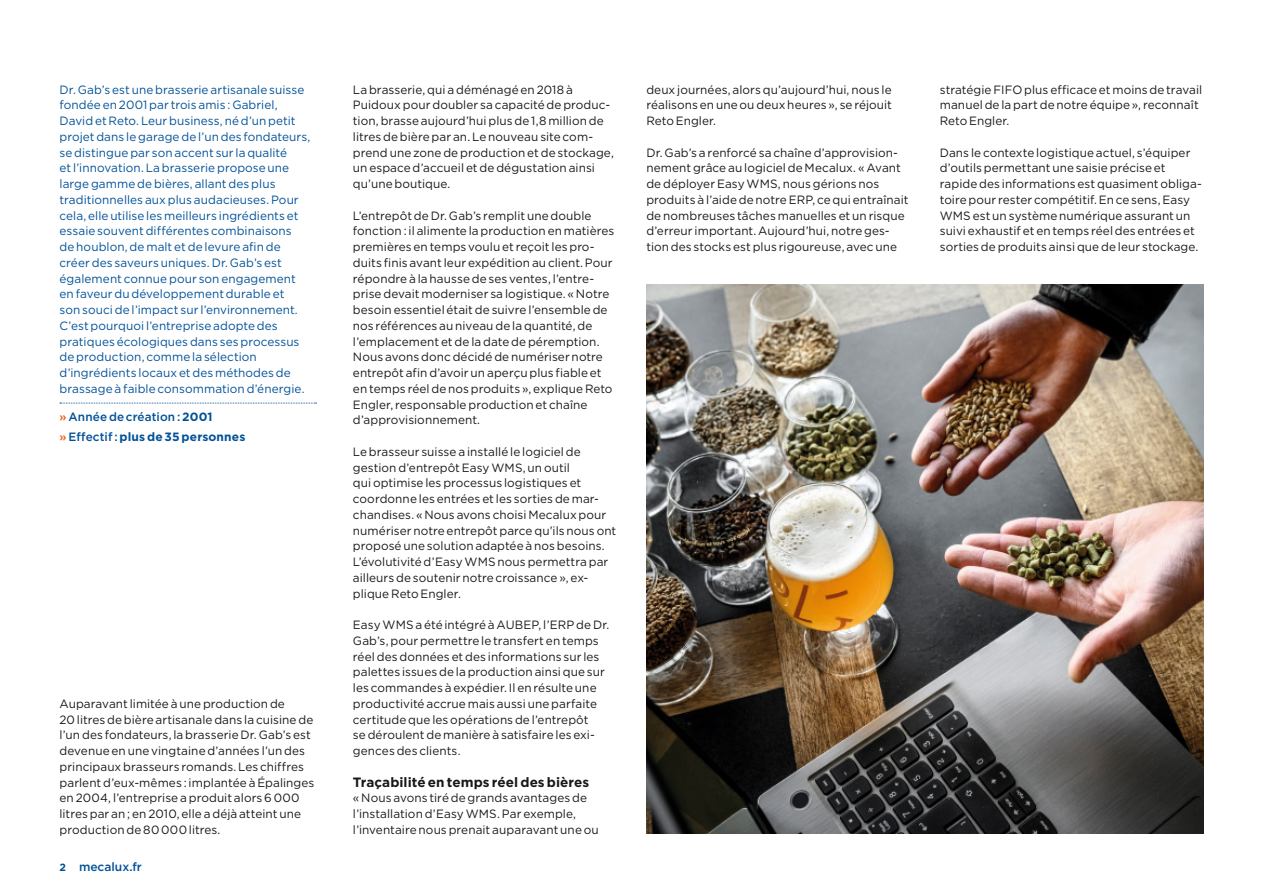
<style>
.page{position:relative;width:1263px;height:893px;background:#fff}
.page>*{position:absolute;margin:0;border:0;box-sizing:border-box;transform-origin:0 0}
.t1{font:700 13.5px "Gotham";letter-spacing:.005em;color:#1a171c}
.t2{font:12px/15.8px "Gotham";letter-spacing:.005em;color:#1a171c}
.t3{font:12px/15.8px "Gotham";letter-spacing:.005em;color:#005198}
.t4{font:500 12px/20.1px "Gotham";letter-spacing:.005em;color:#005198}
.s1{color:#e95e0f}
.s2{font-weight:700}
.s3{font-weight:700;font-size:10.5px}
</style>
<div class="page">
<svg style="left:60px;top:403px;width:257px;height:1px"></svg>
<img style="left:646px;top:284px;width:557px;height:550px">
<p class="t3" style="left:60px;top:81px;width:252px">Dr. Gab’s est une brasserie artisanale suisse fondée en 2001 par trois amis : Gabriel, David et Reto. Leur business, né d’un petit projet dans le garage de l’un des fondateurs, se distingue par son accent sur la qualité<br>et l’innovation. La brasserie propose une large gamme de bières, allant des plus traditionnelles aux plus audacieuses. Pour cela, elle utilise les meilleurs ingrédients et essaie souvent différentes combinaisons<br>de houblon, de malt et de levure afin de créer des saveurs uniques. Dr. Gab’s est également connue pour son engagement en faveur du développement durable et<br>son souci de l’impact sur l’environnement.<br>C’est pourquoi l’entreprise adopte des pratiques écologiques dans ses processus de production, comme la sélection d’ingrédients locaux et des méthodes de brassage à faible consommation d’énergie.</p>
<p class="t4" style="left:60px;top:407px;width:187px"><span class="s1">»</span> Année de création : <span class="s2">2001<br></span><span class="s1">»</span> Effectif : <span class="s2">plus de 35 personnes</span></p>
<p class="t2" style="left:60px;top:695px;width:256px">Auparavant limitée à une production de<br>20 litres de bière artisanale dans la cuisine de l’un des fondateurs, la brasserie Dr. Gab’s est devenue en une vingtaine d’années l’un des principaux brasseurs romands. Les chiffres parlent d’eux-mêmes : implantée à Épalinges en 2004, l’entreprise a produit alors 6 000 litres par an ; en 2010, elle a déjà atteint une production de 80 000 litres.</p>
<p class="t4" style="left:60px;top:856px;width:84px"><span class="s3">2</span> mecalux.fr</p>
<p class="t2" style="left:353px;top:81px;width:262px">La brasserie, qui a déménagé en 2018 à Puidoux pour doubler sa capacité de produc&shy;tion, brasse aujourd’hui plus de 1,8 million de litres de bière par an. Le nouveau site com&shy;prend une zone de production et de stockage, un espace d’accueil et de dégustation ainsi qu’une boutique.</p>
<p class="t2" style="left:353px;top:207px;width:263px">L’entrepôt de Dr. Gab’s remplit une double fonction : il alimente la production en matières premières en temps voulu et reçoit les pro&shy;duits finis avant leur expédition au client. Pour répondre à la hausse de ses ventes, l’entre&shy;prise devait moderniser sa logistique. « Notre besoin essentiel était de suivre l’ensemble de nos références au niveau de la quantité, de l’emplacement et de la date de péremption.<br>Nous avons donc décidé de numériser notre entrepôt afin d’avoir un aperçu plus fiable et en temps réel de nos produits », explique Reto Engler, responsable production et chaîne d’approvisionnement.</p>
<p class="t2" style="left:353px;top:443px;width:265px">Le brasseur suisse a installé le logiciel de gestion d’entrepôt Easy WMS, un outil<br>qui optimise les processus logistiques et coordonne les entrées et les sorties de mar&shy;chandises. « Nous avons choisi Mecalux pour numériser notre entrepôt parce qu’ils nous ont proposé une solution adaptée à nos besoins.<br>L’évolutivité d’Easy WMS nous permettra par ailleurs de soutenir notre croissance », ex&shy;plique Reto Engler.</p>
<p class="t2" style="left:353px;top:617px;width:258px">Easy WMS a été intégré à AUBEP, l’ERP de Dr.<br>Gab’s, pour permettre le transfert en temps réel des données et des informations sur les palettes issues de la production ainsi que sur les commandes à expédier. Il en résulte une productivité accrue mais aussi une parfaite certitude que les opérations de l’entrepôt<br>se déroulent de manière à satisfaire les exi&shy;gences des clients.</p>
<p class="t1" style="left:353px;top:773px;width:238px">Traçabilité en temps réel des bières</p>
<p class="t2" style="left:353px;top:790px;width:247px">« Nous avons tiré de grands avantages de l’installation d’Easy WMS. Par exemple, l’inventaire nous prenait auparavant une ou</p>
<p class="t2" style="left:646px;top:81px;width:247px;text-align:justify">deux journées, alors qu’aujourd’hui, nous le réalisons en une ou deux heures », se réjouit Reto Engler.</p>
<p class="t2" style="left:646px;top:144px;width:264px">Dr. Gab’s a renforcé sa chaîne d’approvision&shy;nement grâce au logiciel de Mecalux. « Avant de déployer Easy WMS, nous gérions nos produits à l’aide de notre ERP, ce qui entraînait de nombreuses tâches manuelles et un risque d’erreur important. Aujourd’hui, notre ges&shy;tion des stocks est plus rigoureuse, avec une</p>
<p class="t2" style="left:940px;top:81px;width:264px">stratégie FIFO plus efficace et moins de travail manuel de la part de notre équipe », reconnaît<br>Reto Engler.</p>
<p class="t2" style="left:940px;top:144px;width:264px">Dans le contexte logistique actuel, s’équiper d’outils permettant une saisie précise et rapide des informations est quasiment obliga&shy;toire pour rester compétitif. En ce sens, Easy WMS est un système numérique assurant un suivi exhaustif et en temps réel des entrées et sorties de produits ainsi que de leur stockage.</p>
</div>
